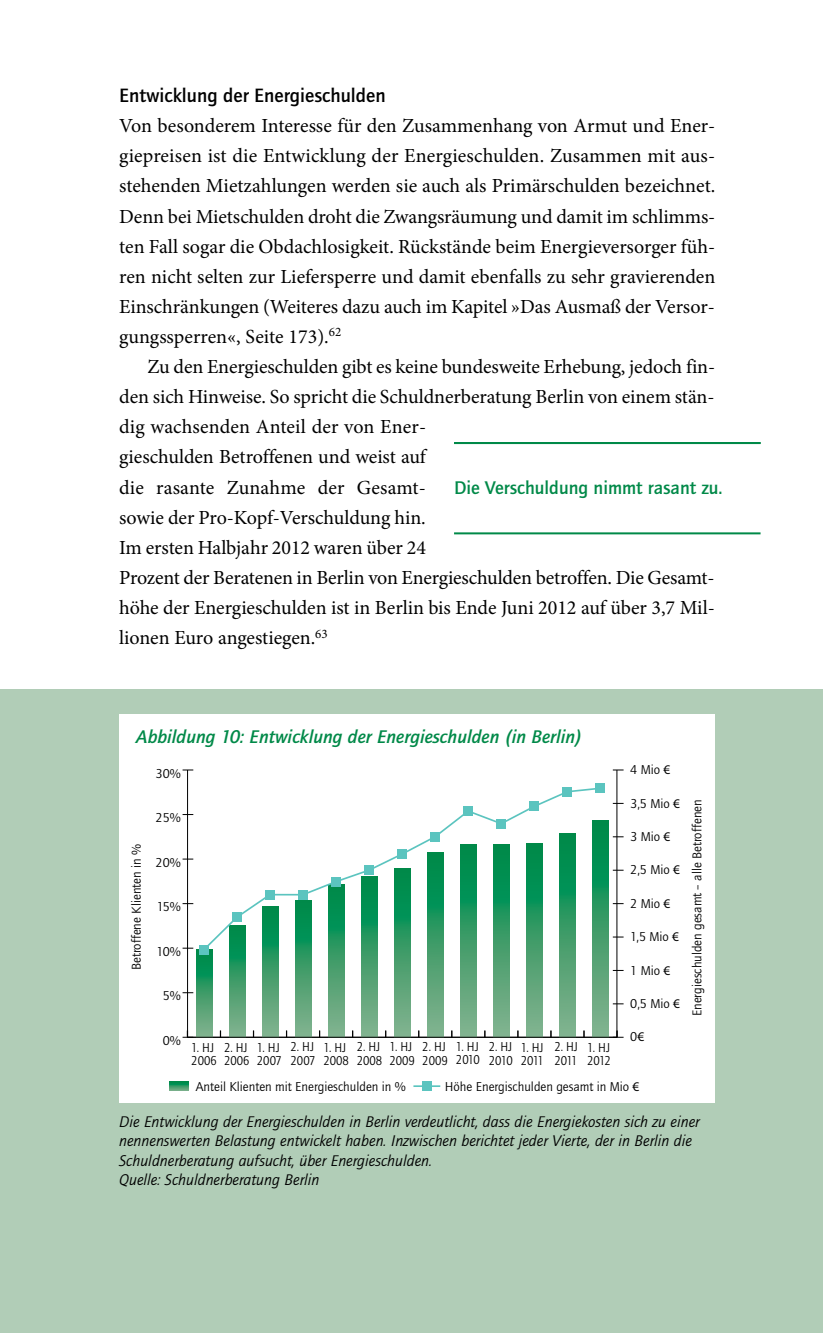
<style>
.page{position:relative;width:823px;height:1333px;background:#fff}
.page>*{position:absolute;margin:0;border:0;box-sizing:border-box;transform-origin:0 0}
.t1{font:20px/30px "Minion Pro";letter-spacing:-.005em;color:#000;text-align:justify}
.t2{font:700 20px "Quay Itc T";color:#000}
.t3{font:italic 700 19px "Quay Itc T";color:#008948}
.t4{font:700 19px "Quay Itc T";color:#008948}
.t5{font:italic 16px/19.2px "Quay Itc T";color:#000}
.t6{font:13.2px "Quay Itc T";color:#000}
.t7{font:13.2px/13.2px "Quay Itc T";color:#000;scale:.9 1}
.s1{font-family:"Myriad Pro"}
</style>
<div class="page">
<hr style="left:454px;top:442px;width:306px;height:2px;background:#008948">
<hr style="left:454px;top:532px;width:306px;height:2px;background:#008948">
<div style="left:0;top:689px;width:822px;height:643px;background:#b1cdb7"></div>
<div style="left:119px;top:714px;width:595px;height:388px;background:#fff"></div>
<hr style="left:187px;top:770px;width:1px;height:267px;background:#000">
<svg style="left:170px;top:1081px;width:19px;height:9px"></svg>
<svg style="left:592px;top:820px;width:16px;height:216px;background:#4ca172"></svg>
<svg style="left:559px;top:952px;width:16px;height:84px"></svg>
<svg style="left:526px;top:952px;width:16px;height:84px"></svg>
<svg style="left:493px;top:952px;width:16px;height:84px"></svg>
<svg style="left:460px;top:952px;width:16px;height:84px"></svg>
<svg style="left:427px;top:952px;width:16px;height:84px"></svg>
<svg style="left:394px;top:952px;width:16px;height:84px"></svg>
<svg style="left:361px;top:952px;width:16px;height:84px"></svg>
<svg style="left:328px;top:952px;width:16px;height:84px"></svg>
<svg style="left:295px;top:952px;width:16px;height:84px"></svg>
<svg style="left:262px;top:952px;width:16px;height:84px"></svg>
<svg style="left:229px;top:952px;width:16px;height:84px"></svg>
<svg style="left:196px;top:949px;width:16px;height:87px"></svg>
<hr style="left:187px;top:1036px;width:429px;height:1px;background:#000">
<svg style="left:182px;top:1030px;width:11px;height:7px"></svg>
<hr style="left:616px;top:770px;width:1px;height:267px;background:#000">
<svg style="left:612px;top:1030px;width:11px;height:7px"></svg>
<svg style="left:413px;top:1085px;width:27px;height:1px"></svg>
<svg style="left:208px;top:788px;width:394px;height:164px"></svg>
<div style="left:422px;top:1081px;width:9px;height:9px;background:#5bc4bf"></div>
<div style="left:595px;top:783px;width:10px;height:10px;background:#5bc4bf"></div>
<div style="left:562px;top:786px;width:10px;height:10px;background:#5bc4bf"></div>
<div style="left:529px;top:801px;width:10px;height:10px;background:#5bc4bf"></div>
<div style="left:496px;top:818px;width:10px;height:10px;background:#5bc4bf"></div>
<div style="left:463px;top:806px;width:10px;height:10px;background:#5bc4bf"></div>
<div style="left:430px;top:831px;width:10px;height:10px;background:#5bc4bf"></div>
<div style="left:397px;top:849px;width:10px;height:10px;background:#5bc4bf"></div>
<div style="left:364px;top:865px;width:10px;height:10px;background:#5bc4bf"></div>
<div style="left:331px;top:876px;width:10px;height:10px;background:#5bc4bf"></div>
<div style="left:298px;top:889px;width:10px;height:10px;background:#5bc4bf"></div>
<div style="left:265px;top:889px;width:10px;height:10px;background:#5bc4bf"></div>
<div style="left:232px;top:912px;width:10px;height:10px;background:#5bc4bf"></div>
<div style="left:199px;top:944px;width:10px;height:10px;background:#5bc4bf"></div>
<p class="t2" style="left:119px;top:83px;width:268px">Entwicklung der Energieschulden</p>
<p class="t1" style="left:119px;top:112px;width:597px">Von besonderem Interesse für den Zusammenhang von Armut und Ener&shy;giepreisen ist die Entwicklung der Energieschulden. Zusammen mit aus&shy;stehenden Mietzahlungen werden sie auch als Primärschulden bezeichnet.<br>Denn bei Mietschulden droht die Zwangsräumung und damit im schlimms&shy;ten Fall sogar die Obdachlosigkeit. Rückstände beim Energieversorger füh&shy;ren nicht selten zur Liefersperre und damit ebenfalls zu sehr gravierenden Einschränkungen (Weiteres dazu auch im Kapitel »Das Ausmaß der Versor&shy;gungssperren«, Seite 173).<sup>62</sup></p>
<p class="t1" style="left:119px;top:353px;width:597px;text-align:left;text-indent:28px">Zu den Energieschulden gibt es keine bundesweite Erhebung, jedoch fin&shy;den sich Hinweise. So spricht die Schuldnerberatung Berlin von einem stän&shy;dig wachsenden Anteil der von Ener-<br>gieschulden Betroffenen und weist auf<br>die rasante Zunahme der Gesamt-<br>sowie der Pro-Kopf-Verschuldung hin.<br>Im ersten Halbjahr 2012 waren über 24<br>Prozent der Beratenen in Berlin von Energieschulden betroffen. Die Gesamt&shy;höhe der Energieschulden ist in Berlin bis Ende Juni 2012 auf über 3,7 Mil&shy;lionen Euro angestiegen.<sup>63</sup></p>
<p class="t4" style="left:454px;top:476px;width:270px">Die Verschuldung nimmt rasant zu.</p>
<p class="t3" style="left:136px;top:725px;width:447px">Abbildung 10: Entwicklung der Energieschulden (in Berlin)</p>
<p class="t6" style="left:155px;top:765px;width:27px">30%</p>
<p class="t6" style="left:128px;top:970px;width:128px;rotate:-90deg">Betroffene Klienten in %</p>
<p class="t6" style="left:155px;top:809px;width:27px">25%</p>
<p class="t6" style="left:155px;top:854px;width:27px">20%</p>
<p class="t6" style="left:157px;top:898px;width:26px">15%</p>
<p class="t6" style="left:156px;top:943px;width:26px">10%</p>
<p class="t6" style="left:163px;top:987px;width:20px">5%</p>
<p class="t6" style="left:163px;top:1032px;width:20px">0%</p>
<p class="t7" style="left:191px;top:1040px;width:30px">1. HJ<br>2006</p>
<p class="t7" style="left:224px;top:1040px;width:30px">2. HJ<br>2006</p>
<p class="t7" style="left:257px;top:1040px;width:29px">1. HJ<br>2007</p>
<p class="t7" style="left:290px;top:1040px;width:29px">2. HJ<br>2007</p>
<p class="t7" style="left:323px;top:1040px;width:30px">1. HJ<br>2008</p>
<p class="t7" style="left:356px;top:1040px;width:30px">2. HJ<br>2008</p>
<p class="t7" style="left:389px;top:1040px;width:30px">1. HJ<br>2009</p>
<p class="t7" style="left:422px;top:1040px;width:30px">2. HJ<br>2009</p>
<p class="t7" style="left:455px;top:1039px;width:28px">1. HJ<br>2010</p>
<p class="t7" style="left:488px;top:1040px;width:28px">2. HJ<br>2010</p>
<p class="t7" style="left:520px;top:1040px;width:27px">1. HJ<br>2011</p>
<p class="t7" style="left:554px;top:1040px;width:28px">2. HJ<br>2011</p>
<p class="t7" style="left:587px;top:1040px;width:28px">1. HJ<br>2012</p>
<p class="t6" style="left:630px;top:761px;width:42px">4 Mio <span class="s1">€</span></p>
<p class="t6" style="left:630px;top:795px;width:51px">3,5 Mio <span class="s1">€</span></p>
<p class="t6" style="left:630px;top:828px;width:42px">3 Mio <span class="s1">€</span></p>
<p class="t6" style="left:630px;top:862px;width:51px">2,5 Mio <span class="s1">€</span></p>
<p class="t6" style="left:630px;top:895px;width:42px">2 Mio <span class="s1">€</span></p>
<p class="t6" style="left:630px;top:928px;width:50px">1,5 Mio <span class="s1">€</span></p>
<p class="t6" style="left:630px;top:962px;width:42px">1 Mio <span class="s1">€</span></p>
<p class="t6" style="left:630px;top:995px;width:51px">0,5 Mio <span class="s1">€</span></p>
<p class="t6" style="left:630px;top:1029px;width:15px">0<span class="s1">€</span></p>
<p class="t6" style="left:196px;top:1078px;width:211px">Anteil Klienten mit Energieschulden in %</p>
<p class="t6" style="left:444px;top:1078px;width:196px">Höhe Energischulden gesamt in Mio <span class="s1">€</span></p>
<p class="t6" style="left:689px;top:1016px;width:218px;rotate:-90deg">Energieschulden gesamt – alle Betroffenen</p>
<p class="t5" style="left:119px;top:1111px;width:581px">Die Entwicklung der Energieschulden in Berlin verdeutlicht, dass die Energiekosten sich zu einer nennenswerten Belastung entwickelt haben. Inzwischen berichtet jeder Vierte, der in Berlin die Schuldnerberatung aufsucht, über Energieschulden.<br>Quelle: Schuldnerberatung Berlin</p>
</div>
